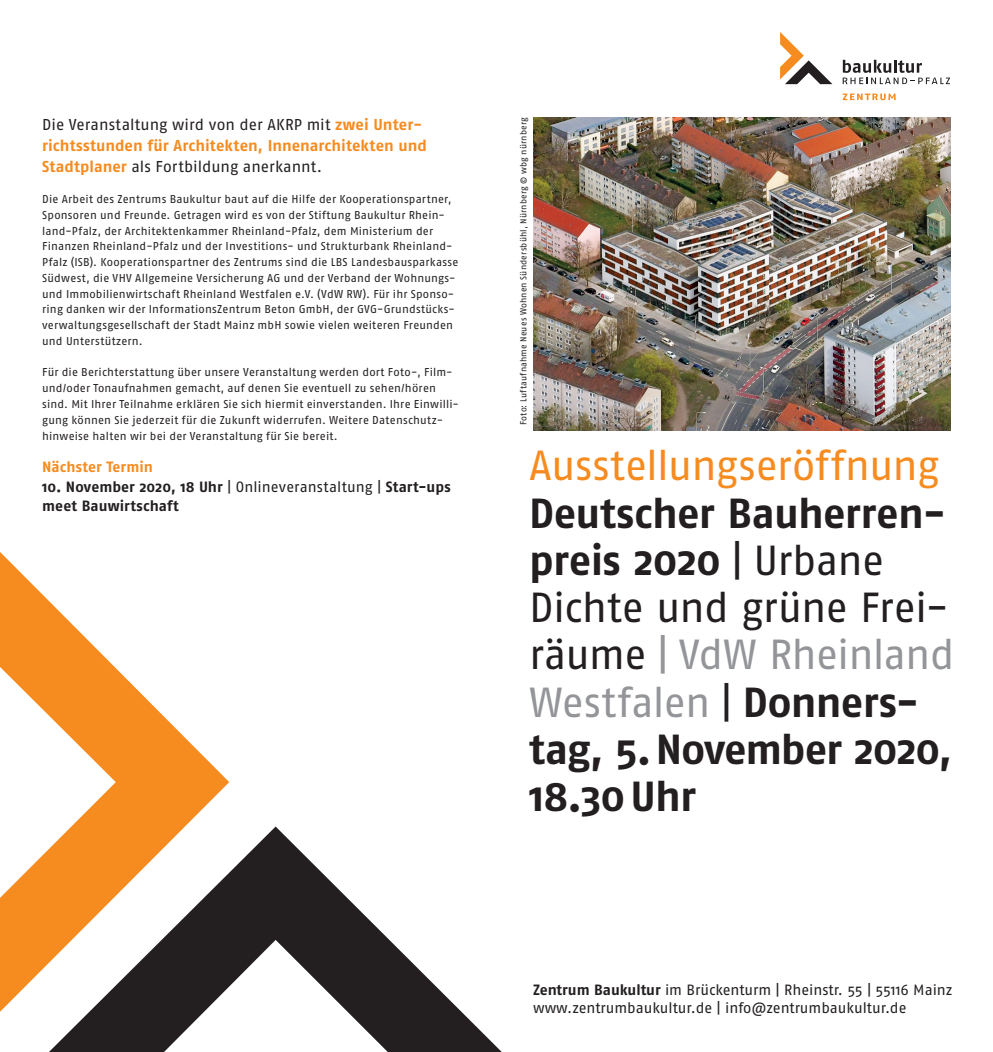
<style>
.page{position:relative;width:993px;height:1052px;background:#fff}
.page>*{position:absolute;margin:0;border:0;box-sizing:border-box;transform-origin:0 0}
.t1{font:700 42px/47.2px "Fago No";letter-spacing:-.015em;color:#231f20}
.t2{font:42px "Fago No";letter-spacing:-.015em;color:#f68b1f}
.t3{font:700 15.75px/21px "Fago No";letter-spacing:.005em;color:#f68b1f}
.t4{font:14.88px/18.4px "Fago No";letter-spacing:-.005em;color:#231f20}
.t5{font:700 14.88px/19.2px "Fago No";letter-spacing:.005em;color:#231f20}
.t6{font:700 14.88px "Fago No";letter-spacing:.005em;color:#f68b1f}
.t7{font:11.38px/15.8px "Fago No";letter-spacing:.015em;color:#231f20}
.t8{font:8.75px "Fago No";letter-spacing:.015em;color:#231f20}
.s1{font-weight:400;color:#231f20}
.s2{font-weight:400}
.s3{font-weight:400;color:#939598}
.s4{font-weight:700}
</style>
<div class="page">
<svg style="left:0;top:552px;width:229px;height:459px"></svg>
<svg style="left:49px;top:826px;width:452px;height:226px"></svg>
<img style="left:533px;top:117px;width:416px;height:314px">
<svg style="left:842px;top:94px;width:53px;height:6px"></svg>
<svg style="left:842px;top:60px;width:107px;height:24px"></svg>
<svg style="left:780px;top:32px;width:52px;height:52px"></svg>
<h2 class="t3" style="left:42px;top:113px;width:386px"><span class="s1">Die Veranstaltung wird von der AKRP mit</span> zwei Unter&shy;richtsstunden für Architekten, Innenarchitekten und<br>Stadtplaner <span class="s1">als Fortbildung anerkannt.</span></h2>
<p class="t7" style="left:42px;top:191px;width:417px">Die Arbeit des Zentrums Baukultur baut auf die Hilfe der Kooperationspartner, Sponsoren und Freunde. Getragen wird es von der Stiftung Baukultur Rhein&shy;land-Pfalz, der Architektenkammer Rheinland-Pfalz, dem Ministerium der Finanzen Rheinland-Pfalz und der Investitions- und Strukturbank Rheinland-Pfalz (ISB). Kooperationspartner des Zentrums sind die LBS Landesbausparkasse Südwest, die VHV Allgemeine Versicherung AG und der Verband der Wohnungs&shy;und Immobilienwirtschaft Rheinland Westfalen e.V. (VdW RW). Für ihr Sponso&shy;ring danken wir der InformationsZentrum Beton GmbH, der GVG-Grundstücks&shy;verwaltungsgesellschaft der Stadt Mainz mbH sowie vielen weiteren Freunden und Unterstützern.</p>
<p class="t7" style="left:42px;top:364px;width:418px">Für die Berichterstattung über unsere Veranstaltung werden dort Foto-, Film&shy;und/oder Tonaufnahmen gemacht, auf denen Sie eventuell zu sehen/hören sind. Mit Ihrer Teilnahme erklären Sie sich hiermit einverstanden. Ihre Einwilli&shy;gung können Sie jederzeit für die Zukunft widerrufen. Weitere Datenschutz&shy;hinweise halten wir bei der Veranstaltung für Sie bereit.</p>
<h3 class="t6" style="left:42px;top:458px;width:112px">Nächster Termin</h3>
<h3 class="t5" style="left:42px;top:476px;width:410px">10. November 2020, 18 Uhr <span class="s2">| Onlineveranstaltung |</span> Start-ups meet Bauwirtschaft</h3>
<p class="t8" style="left:518px;top:425px;width:309px;rotate:-90deg">Foto: Luftaufnahme Neues Wohnen Sündersbühl, Nürnberg © wbg nürnberg</p>
<h1 class="t2" style="left:529px;top:442px;width:411px">Ausstellungseröffnung</h1>
<h1 class="t1" style="left:529px;top:488px;width:427px">Deutscher Bauherren&shy;preis 2020 <span class="s2">| Urbane<br>Dichte und grüne Frei&shy;räume</span> <span class="s3">| VdW Rheinland<br>Westfalen</span> <span class="s2">|</span> Donners&shy;tag, 5.November 2020,<br>18.30Uhr</h1>
<h3 class="t4" style="left:533px;top:980px;width:420px"><span class="s4">Zentrum Baukultur</span> im Brückenturm | Rheinstr. 55 | 55116 Mainz www.zentrumbaukultur.de | info@zentrumbaukultur.de</h3>
</div>
